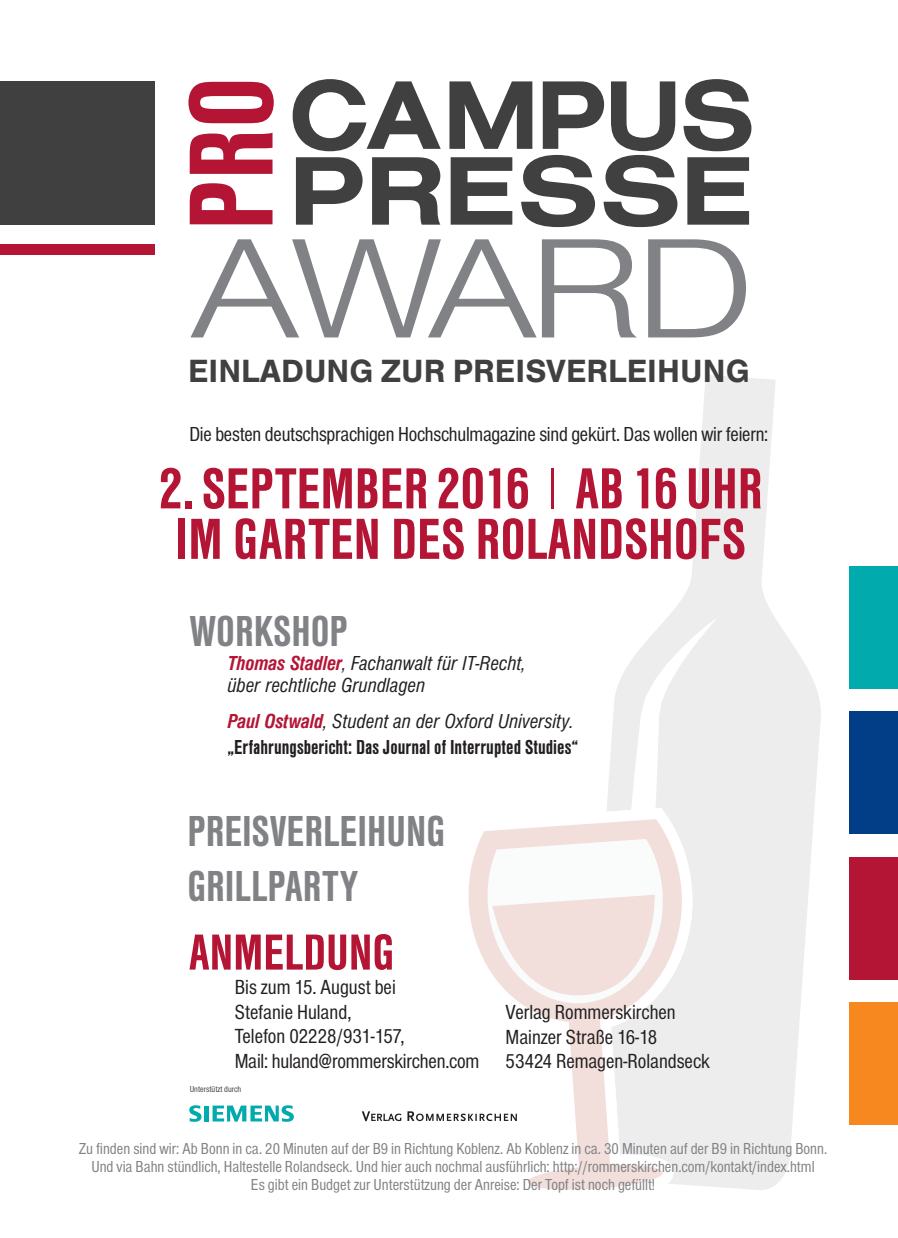
<style>
.page{position:relative;width:898px;height:1238px;background:#fff}
.page>*{position:absolute;margin:0;border:0;box-sizing:border-box;transform-origin:0 0}
.t1{font:300 147px "Sans";letter-spacing:-.065em;color:#808285;scale:1.25 1}
.t2{font:700 condensed 124.05px "Sans";color:#b41535}
.t3{font:700 expanded 101.1px "Sans";letter-spacing:-.02em;color:#404041;scale:.92 1}
.t4{font:700 expanded 101.1px "Sans";letter-spacing:-.02em;color:#404041}
.t5{font:700 condensed 60px/50.4px "Sans";color:#b41535}
.t6{font:700 condensed 52.5px "Sans";color:#b41535}
.t7{font:700 condensed 45px/54.4px "Sans";color:#808285}
.t8{font:700 33.3px "Sans";color:#404041}
.t9{font:condensed 21.15px/24.8px "Sans";color:#231f20}
.t10{font:700 condensed 21px/26.7px "Sans";color:#231f20}
.t11{font:condensed 21px "Sans";letter-spacing:-.01em;color:#231f20}
.t12{font:italic condensed 21px/22.5px "Sans";color:#231f20}
.t13{font:condensed 16.5px/18px "Sans";color:#808285;text-align:center}
.t14{font:condensed 9px "Sans";color:#404041}
.s1{font-weight:300;font-size:48px}
.s2{font-weight:700;color:#b41535}
.s3{font-style:italic;color:#b41535}
.s4{font-weight:400;font-style:italic}
</style>
<div class="page">
<svg style="left:607px;top:375px;width:214px;height:814px;fill:#ededee"></svg>
<svg style="left:462px;top:807px;width:230px;height:383px"></svg>
<svg style="left:467px;top:819px;width:215px;height:370px"></svg>
<div style="left:849px;top:711px;width:48px;height:122px;background:#023e88"></div>
<div style="left:849px;top:566px;width:48px;height:122px;background:#00aaad"></div>
<div style="left:849px;top:856px;width:48px;height:123px;background:#b41535"></div>
<div style="left:849px;top:1002px;width:48px;height:122px;background:#f6881f"></div>
<div style="left:0;top:82px;width:154px;height:143px;background:#404041"></div>
<div style="left:0;top:244px;width:154px;height:11px;background:#b41535"></div>
<svg style="left:361px;top:1111px;width:155px;height:10px"></svg>
<svg style="left:189px;top:1106px;width:102px;height:16px"></svg>
<svg style="left:189px;top:1105px;width:12px;height:16px"></svg>
<hr style="left:204px;top:1105px;width:4px;height:16px;background:#00aaad">
<svg style="left:212px;top:1105px;width:82px;height:16px"></svg>
<h3 class="t3" style="left:288px;top:81px;width:509px">CAMPUS</h3>
<h2 class="t2" style="left:184px;top:230px;width:155px;rotate:-90deg">PRO</h2>
<h3 class="t4" style="left:288px;top:157px;width:466px">PRESSE</h3>
<h1 class="t1" style="left:188px;top:239px;width:455px">AWARD</h1>
<h3 class="t8" style="left:188px;top:359px;width:563px">EINLADUNG ZUR PREISVERLEIHUNG</h3>
<p class="t11" style="left:189px;top:426px;width:580px">Die besten deutschsprachigen Hochschulmagazine sind gekürt. Das wollen wir feiern:</p>
<h3 class="t5" style="left:158px;top:469px;width:605px">2. SEPTEMBER 2016 <span class="s1">|</span> AB 16 UHR<br>IM GARTEN DES ROLANDSHOFS</h3>
<h3 class="t7" style="left:189px;top:608px;width:160px">WORKSHOP</h3>
<p class="t12" style="left:227px;top:653px;width:299px"><span class="s2">Thomas Stadler</span>, Fachanwalt für IT-Recht, über rechtliche Grundlagen</p>
<p class="t10" style="left:227px;top:709px;width:352px"><span class="s3">Paul Ostwald</span><span class="s4">, Student an der Oxford University. </span>„Erfahrungsbericht: Das Journal of Interrupted Studies“</p>
<h3 class="t7" style="left:187px;top:808px;width:259px">PREISVERLEIHUNG<br>GRILLPARTY</h3>
<h3 class="t6" style="left:189px;top:932px;width:206px">ANMELDUNG</h3>
<p class="t9" style="left:235px;top:976px;width:246px">Bis zum 15. August bei<br>Stefanie Huland,<br>Telefon 02228/931-157,<br>Mail: huland@rommerskirchen.com</p>
<p class="t14" style="left:190px;top:1085px;width:53px">Unterstützt durch</p>
<p class="t9" style="left:505px;top:1001px;width:206px">Verlag Rommerskirchen<br>Mainzer Straße 16-18<br>53424 Remagen-Rolandseck</p>
<p class="t13" style="left:79px;top:1140px;width:749px">Zu finden sind wir: Ab Bonn in ca. 20 Minuten auf der B9 in Richtung Koblenz. Ab Koblenz in ca. 30 Minuten auf der B9 in Richtung Bonn.<br>Und via Bahn stündlich, Haltestelle Rolandseck. Und hier auch nochmal ausführlich: http://rommerskirchen.com/kontakt/index.html<br>Es gibt ein Budget zur Unterstützung der Anreise: Der Topf ist noch gefüllt!</p>
</div>
